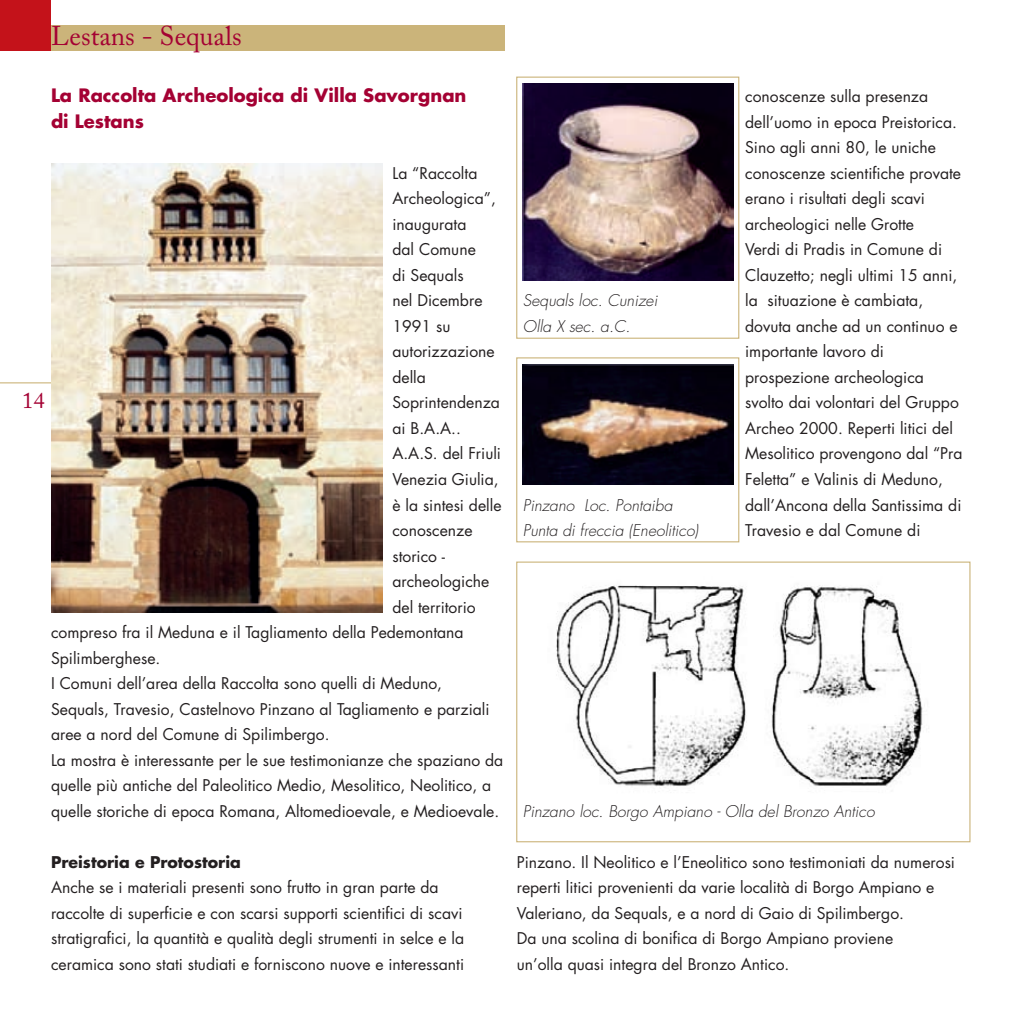
<style>
.page{position:relative;width:1021px;height:1021px;background:#fff}
.page>*{position:absolute;margin:0;border:0;box-sizing:border-box;transform-origin:0 0}
.t1{font:27px "Adobe Caslon Pro";color:#a40133}
.t2{font:22.5px "Adobe Caslon Pro";color:#a40133}
.t3{font:700 18px/25.4px "Futura";color:#a40133}
.t4{font:15.75px/25.4px "Futura";color:#231f20}
.t5{font:italic 300 15.75px/25.4px "Futura";color:#231f20}
.t6{font:700 15.75px "Futura";color:#231f20}
</style>
<div class="page">
<hr style="left:0;top:382px;width:51px;height:1px;background:#cbb47a">
<div style="left:0;top:0;width:51px;height:51px;background:#c4121a"></div>
<div style="left:51px;top:26px;width:453px;height:25px;background:#cbb47a"></div>
<img style="left:51px;top:163px;width:332px;height:449px">
<div style="left:516px;top:77px;width:223px;height:262px;border:1px solid #cbb47a"></div>
<img style="left:523px;top:83px;width:210px;height:198px">
<img style="left:556px;top:585px;width:367px;height:202px">
<div style="left:516px;top:561px;width:454px;height:281px;border:1px solid #cbb47a"></div>
<div style="left:516px;top:357px;width:223px;height:185px;border:1px solid #cbb47a"></div>
<img style="left:523px;top:364px;width:210px;height:121px">
<h1 class="t1" style="left:51px;top:20px;width:192px">Lestans - Sequals</h1>
<p class="t3" style="left:51px;top:82px;width:417px">La Raccolta Archeologica di Villa Savorgnan di Lestans</p>
<p class="t4" style="left:392px;top:160px;width:86px">La “Raccolta</p>
<p class="t4" style="left:392px;top:186px;width:105px">Archeologica”,</p>
<p class="t4" style="left:392px;top:211px;width:76px">inaugurata</p>
<p class="t4" style="left:392px;top:237px;width:85px">dal Comune</p>
<p class="t4" style="left:392px;top:262px;width:73px">di Sequals</p>
<p class="t4" style="left:392px;top:288px;width:92px">nel Dicembre</p>
<p class="t4" style="left:392px;top:313px;width:60px">1991 su</p>
<p class="t4" style="left:392px;top:339px;width:104px">autorizzazione</p>
<p class="t4" style="left:392px;top:364px;width:35px">della</p>
<p class="t4" style="left:392px;top:390px;width:109px">Soprintendenza</p>
<p class="t4" style="left:392px;top:415px;width:70px">ai B.A.A..</p>
<p class="t4" style="left:392px;top:441px;width:110px">A.A.S. del Friuli</p>
<p class="t4" style="left:392px;top:466px;width:108px">Venezia Giulia,</p>
<p class="t4" style="left:392px;top:492px;width:111px">è la sintesi delle</p>
<p class="t4" style="left:392px;top:517px;width:82px">conoscenze</p>
<p class="t4" style="left:392px;top:543px;width:54px">storico -</p>
<p class="t4" style="left:392px;top:568px;width:98px">archeologiche</p>
<p class="t4" style="left:392px;top:594px;width:85px">del territorio</p>
<p class="t4" style="left:51px;top:619px;width:414px">compreso fra il Meduna e il Tagliamento della Pedemontana</p>
<p class="t4" style="left:51px;top:645px;width:111px">Spilimberghese.</p>
<p class="t4" style="left:51px;top:670px;width:392px">I Comuni dell’area della Raccolta sono quelli di Meduno,</p>
<p class="t4" style="left:51px;top:696px;width:440px">Sequals, Travesio, Castelnovo Pinzano al Tagliamento e parziali</p>
<p class="t4" style="left:51px;top:722px;width:280px">aree a nord del Comune di Spilimbergo.</p>
<p class="t4" style="left:51px;top:747px;width:454px">La mostra è interessante per le sue testimonianze che spaziano da</p>
<p class="t4" style="left:51px;top:773px;width:441px">quelle più antiche del Paleolitico Medio, Mesolitico, Neolitico, a</p>
<p class="t4" style="left:51px;top:798px;width:450px">quelle storiche di epoca Romana, Altomedioevale, e Medioevale.</p>
<p class="t6" style="left:51px;top:851px;width:191px">Preistoria e Protostoria</p>
<p class="t4" style="left:51px;top:875px;width:414px">Anche se i materiali presenti sono frutto in gran parte da raccolte di superficie e con scarsi supporti scientifici di scavi stratigrafici, la quantità e qualità degli strumenti in selce e la ceramica sono stati studiati e forniscono nuove e interessanti</p>
<h2 class="t2" style="left:22px;top:387px;width:23px">14</h2>
<p class="t5" style="left:523px;top:288px;width:136px">Sequals loc. Cunizei<br>Olla X sec. a.C.</p>
<p class="t5" style="left:523px;top:492px;width:177px">Pinzano Loc. Pontaiba<br>Punta di freccia (Eneolitico)</p>
<p class="t4" style="left:745px;top:84px;width:219px">conoscenze sulla presenza dell’uomo in epoca Preistorica.<br>Sino agli anni 80, le uniche conoscenze scientifiche provate erano i risultati degli scavi archeologici nelle Grotte<br>Verdi di Pradis in Comune di<br>Clauzetto; negli ultimi 15 anni, la situazione è cambiata, dovuta anche ad un continuo e importante lavoro di prospezione archeologica svolto dai volontari del Gruppo<br>Archeo 2000. Reperti litici del<br>Mesolitico provengono dal “Pra<br>Feletta” e Valinis di Meduno, dall’Ancona della Santissima di<br>Travesio e dal Comune di</p>
<p class="t5" style="left:523px;top:798px;width:353px">Pinzano loc. Borgo Ampiano - Olla del Bronzo Antico</p>
<p class="t4" style="left:517px;top:849px;width:440px">Pinzano. Il Neolitico e l’Eneolitico sono testimoniati da numerosi reperti litici provenienti da varie località di Borgo Ampiano e Valeriano, da Sequals, e a nord di Gaio di Spilimbergo.<br>Da una scolina di bonifica di Borgo Ampiano proviene<br>un’olla quasi integra del Bronzo Antico.</p>
</div>
